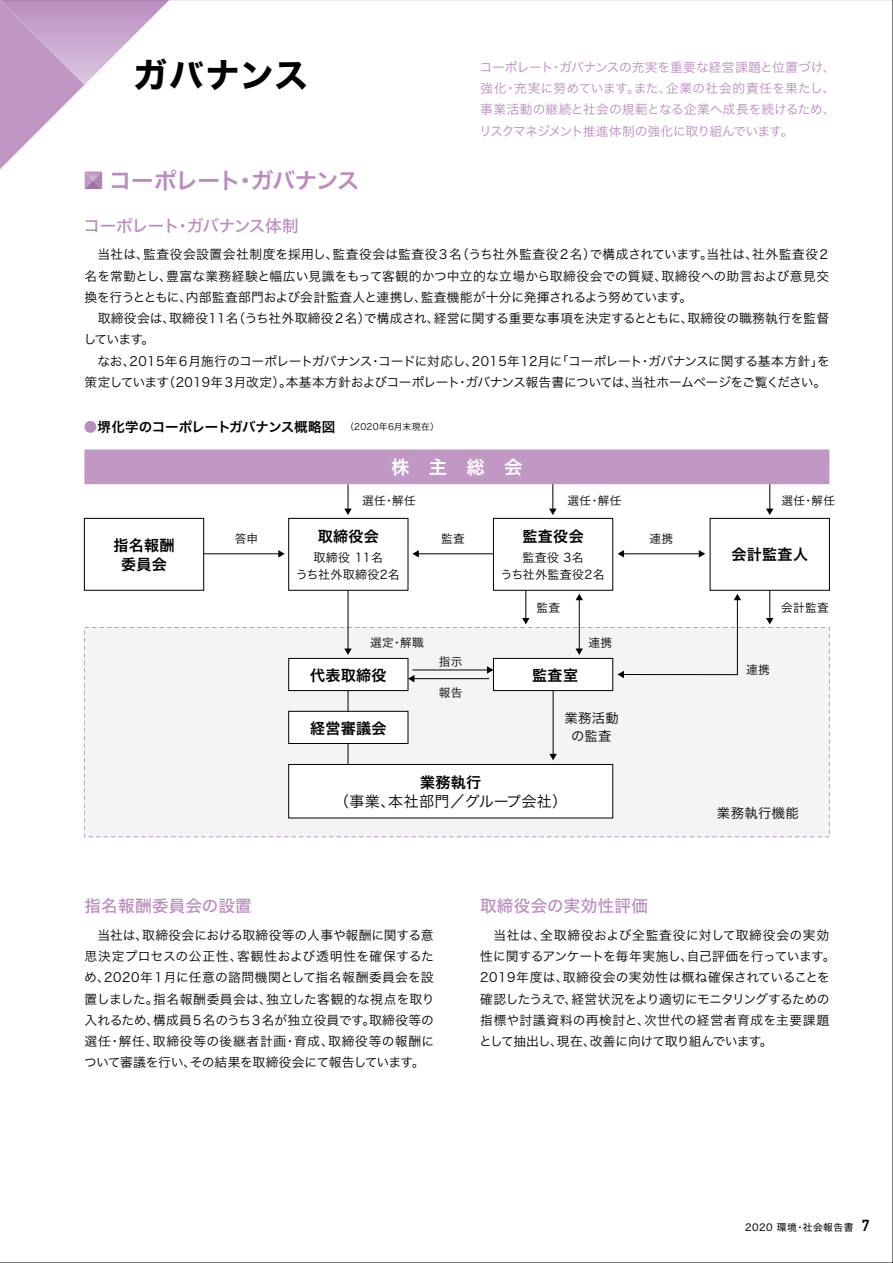
<style>
.page{position:relative;width:893px;height:1263px;background:#fff}
.page>*{position:absolute;margin:0;border:0;box-sizing:border-box;transform-origin:0 0}
.t1{font:34.5px "Hira Kaku Std W7";letter-spacing:.025em;color:#000}
.t2{font:22.5px "Hira Kaku Pro W6";letter-spacing:-.04em;color:#ba8dbe}
.t3{font:18.3px "Hira Kaku Pro W6";color:#fff}
.t4{font:16.5px "Hira Kaku Std W5";letter-spacing:.01em;color:#ba8dbe}
.t5{font:16.5px "Hira Kaku Std W5";letter-spacing:-.03em;color:#ba8dbe}
.t6{font:15px/18.3px "Hira Kaku Pro W6";letter-spacing:.025em;color:#000;text-align:center}
.t7{font:15px "Hira Kaku Pro W3";letter-spacing:.025em;color:#000}
.t8{font:13.5px "Hira Kaku Pro W6";letter-spacing:-.01em;color:#000}
.t9{font:13.35px/18.3px "Hira Kaku Pro W3";letter-spacing:.025em;color:#000;text-align:center}
.t10{font:12.75px/21.3px "Hira Kaku Pro N W3";letter-spacing:-.005em;color:#000}
.t11{font:12.75px/21.3px "Hira Kaku Pro W3";letter-spacing:.01em;color:#000;text-align:justify}
.t12{font:12.75px/21.3px "Hira Kaku Pro W3";letter-spacing:-.04em;color:#ba8dbe;text-align:justify}
.t13{font:12px/16.5px "Hira Kaku Pro W3";letter-spacing:.025em;color:#000;text-align:center}
.t14{font:11.7px "Hira Kaku Pro W3";letter-spacing:.025em;color:#000}
.t15{font:9.75px "Hira Kaku Std W4";letter-spacing:.05em;color:#000}
.s1{color:#ba8dbe}
.s2{font-family:"Hira Kaku Pro W3";font-size:9px}
.s3{font-family:"DIN Alternate";font-weight:700;font-size:15.75px}
</style>
<div class="page">
<svg style="left:0;top:0;width:892px;height:190px"></svg>
<div style="left:84px;top:627px;width:745px;height:209px;background:#f2f3f3"></div>
<div style="left:84px;top:627px;width:745px;height:210px;border:1px dashed #ba8dbe"></div>
<div style="left:289px;top:764px;width:323px;height:54px;background:#fff"></div>
<div style="left:288px;top:764px;width:325px;height:54px;border:1px solid #000"></div>
<div style="left:289px;top:658px;width:119px;height:32px;background:#fff"></div>
<div style="left:288px;top:658px;width:120px;height:32px;border:1px solid #000"></div>
<div style="left:289px;top:711px;width:119px;height:32px;background:#fff"></div>
<div style="left:288px;top:711px;width:120px;height:32px;border:1px solid #000"></div>
<div style="left:493px;top:658px;width:119px;height:32px;background:#fff"></div>
<div style="left:493px;top:658px;width:120px;height:32px;border:1px solid #000"></div>
<svg style="left:344px;top:484px;width:8px;height:31px"></svg>
<svg style="left:347px;top:690px;width:1px;height:21px"></svg>
<hr style="left:204px;top:553px;width:76px;height:1px;background:#000">
<svg style="left:278px;top:550px;width:7px;height:7px"></svg>
<hr style="left:417px;top:553px;width:76px;height:1px;background:#000">
<svg style="left:412px;top:550px;width:7px;height:7px"></svg>
<hr style="left:412px;top:669px;width:76px;height:1px;background:#000">
<svg style="left:482px;top:666px;width:11px;height:14px"></svg>
<hr style="left:413px;top:678px;width:76px;height:1px;background:#000">
<svg style="left:408px;top:666px;width:11px;height:16px"></svg>
<hr style="left:622px;top:553px;width:78px;height:1px;background:#000">
<svg style="left:617px;top:550px;width:7px;height:7px"></svg>
<svg style="left:698px;top:550px;width:7px;height:7px"></svg>
<hr style="left:579px;top:598px;width:1px;height:52px;background:#000">
<svg style="left:575px;top:594px;width:8px;height:6px"></svg>
<svg style="left:575px;top:648px;width:8px;height:7px"></svg>
<svg style="left:617px;top:594px;width:124px;height:84px"></svg>
<hr style="left:347px;top:590px;width:1px;height:60px;background:#000">
<svg style="left:344px;top:648px;width:8px;height:7px"></svg>
<div style="left:84px;top:449px;width:745px;height:35px;background:#c198c4"></div>
<div style="left:288px;top:518px;width:120px;height:72px;border:1px solid #000"></div>
<svg style="left:347px;top:743px;width:1px;height:21px"></svg>
<svg style="left:549px;top:484px;width:7px;height:31px"></svg>
<hr style="left:552px;top:690px;width:1px;height:65px;background:#000">
<svg style="left:549px;top:753px;width:8px;height:7px"></svg>
<svg style="left:766px;top:484px;width:7px;height:31px"></svg>
<svg style="left:766px;top:590px;width:7px;height:34px"></svg>
<svg style="left:522px;top:590px;width:7px;height:34px"></svg>
<div style="left:493px;top:518px;width:120px;height:72px;border:1px solid #000"></div>
<div style="left:709px;top:518px;width:120px;height:72px;border:1px solid #000"></div>
<div style="left:84px;top:518px;width:120px;height:72px;border:1px solid #000"></div>
<h1 class="t1" style="left:133px;top:48px;width:177px">ガバナンス</h1>
<h2 class="t2" style="left:109px;top:160px;width:252px">コーポレート・ガバナンス</h2>
<p class="t5" style="left:83px;top:213px;width:217px">コーポレート・ガバナンス体制</p>
<p class="t12" style="left:479px;top:55px;width:358px">コーポレート・ガバナンスの充実を重要な経営課題と位置づけ、強化・充実に努めています。また、企業の社会的責任を果たし、事業活動の継続と社会の規範となる企業へ成長を続けるため、リスクマネジメント推進体制の強化に取り組んでいます。</p>
<p class="t10" style="left:84px;top:243px;width:748px">　当社は、監査役会設置会社制度を採用し、監査役会は監査役３名（うち社外監査役２名）で構成されています。当社は、社外監査役２名を常勤とし、豊富な業務経験と幅広い見識をもって客観的かつ中立的な立場から取締役会での質疑、取締役への助言および意見交換を行うとともに、内部監査部門および会計監査人と連携し、監査機能が十分に発揮されるよう努めています。<br>　取締役会は、取締役11名（うち社外取締役２名）で構成され、経営に関する重要な事項を決定するとともに、取締役の職務執行を監督しています。<br>　なお、2015年６月施行のコーポレートガバナンス・コードに対応し、2015年12月に「コーポレート・ガバナンスに関する基本方針」を策定しています（2019年３月改定）。本基本方針およびコーポレート・ガバナンス報告書については、当社ホームページをご覧ください。</p>
<p class="t8" style="left:84px;top:414px;width:357px"><span class="s1">●</span>堺化学のコーポレートガバナンス概略図　<span class="s2">（2020年6月末現在）</span></p>
<h3 class="t3" style="left:391px;top:450px;width:133px">株　主　総　会</h3>
<p class="t6" style="left:113px;top:536px;width:63px">指名報酬委員会</p>
<p class="t14" style="left:362px;top:490px;width:55px">選任・解任</p>
<p class="t14" style="left:567px;top:490px;width:55px">選任・解任</p>
<p class="t14" style="left:781px;top:490px;width:55px">選任・解任</p>
<p class="t6" style="left:318px;top:527px;width:63px">取締役会</p>
<p class="t13" style="left:296px;top:548px;width:105px">取締役 11名<br>うち社外取締役2名</p>
<p class="t6" style="left:522px;top:527px;width:63px">監査役会</p>
<p class="t13" style="left:500px;top:548px;width:105px">監査役 3名<br>うち社外監査役2名</p>
<p class="t14" style="left:235px;top:528px;width:25px">答申</p>
<p class="t14" style="left:441px;top:528px;width:25px">監査</p>
<p class="t14" style="left:649px;top:528px;width:25px">連携</p>
<p class="t14" style="left:370px;top:632px;width:55px">選定・解職</p>
<p class="t6" style="left:310px;top:665px;width:78px">代表取締役</p>
<p class="t6" style="left:310px;top:718px;width:78px">経営審議会</p>
<p class="t14" style="left:439px;top:651px;width:25px">指示</p>
<p class="t14" style="left:439px;top:682px;width:25px">報告</p>
<p class="t14" style="left:536px;top:597px;width:25px">監査</p>
<p class="t6" style="left:532px;top:665px;width:47px">監査室</p>
<p class="t14" style="left:588px;top:632px;width:25px">連携</p>
<p class="t9" style="left:564px;top:708px;width:56px">業務活動の監査</p>
<p class="t6" style="left:420px;top:773px;width:63px">業務執行</p>
<p class="t7" style="left:334px;top:787px;width:234px">（事業、本社部門／グループ会社）</p>
<p class="t6" style="left:731px;top:544px;width:78px">会計監査人</p>
<p class="t14" style="left:781px;top:597px;width:49px">会計監査</p>
<p class="t14" style="left:746px;top:659px;width:25px">連携</p>
<p class="t9" style="left:717px;top:803px;width:83px">業務執行機能</p>
<p class="t4" style="left:84px;top:893px;width:169px">指名報酬委員会の設置</p>
<p class="t11" style="left:84px;top:923px;width:352px">　当社は、取締役会における取締役等の人事や報酬に関する意思決定プロセスの公正性、客観性および透明性を確保するため、2020年１月に任意の諮問機関として指名報酬委員会を設置しました。指名報酬委員会は、独立した客観的な視点を取り入れるため、構成員５名のうち３名が独立役員です。取締役等の選任・解任、取締役等の後継者計画・育成、取締役等の報酬について審議を行い、その結果を取締役会にて報告しています。</p>
<p class="t4" style="left:480px;top:893px;width:169px">取締役会の実効性評価</p>
<p class="t11" style="left:479px;top:923px;width:358px;text-align:left">　当社は、全取締役および全監査役に対して取締役会の実効性に関するアンケートを毎年実施し、自己評価を行っています。<br>2019年度は、取締役会の実効性は概ね確保されていることを確認したうえで、経営状況をより適切にモニタリングするための指標や討議資料の再検討と、次世代の経営者育成を主要課題として抽出し、現在、改善に向けて取り組んでいます。</p>
<p class="t15" style="left:745px;top:1219px;width:126px">2020 環境・社会報告書 <span class="s3">7</span></p>
</div>
